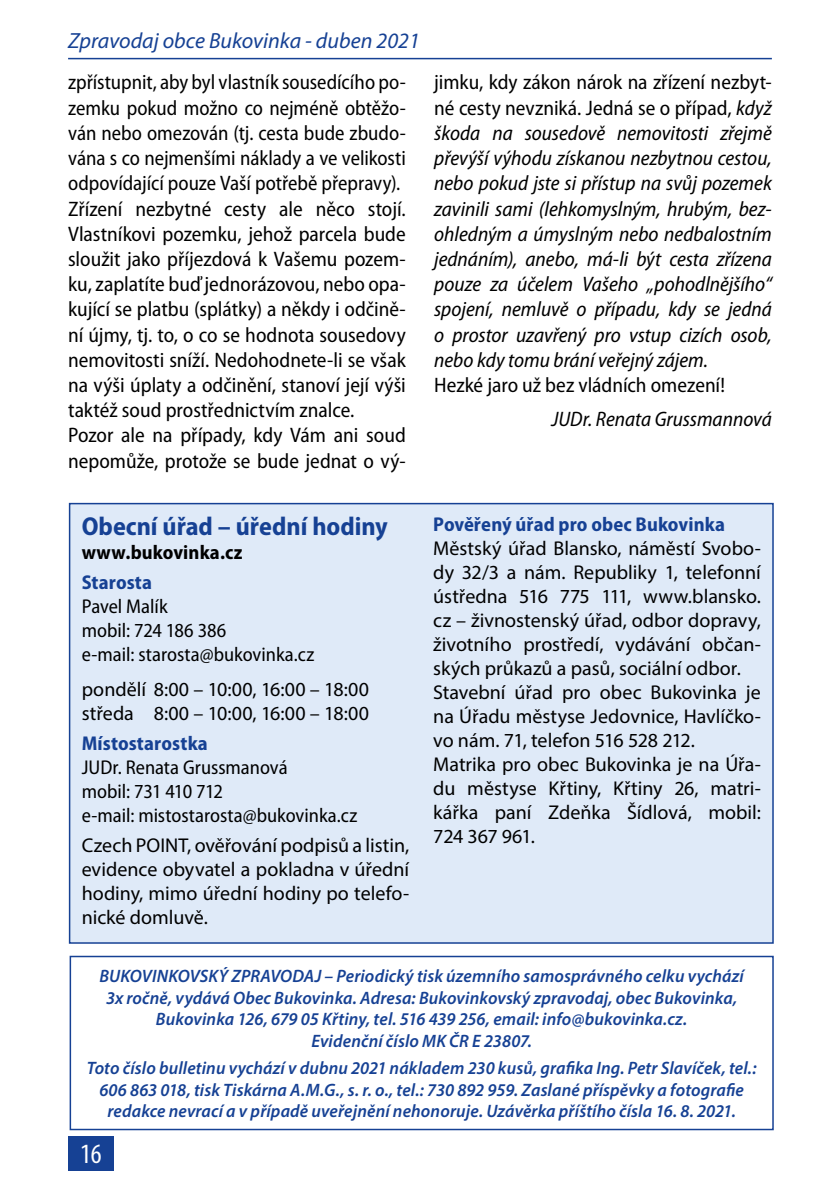
<style>
.page{position:relative;width:840px;height:1191px;background:#fff}
.page>*{position:absolute;margin:0;border:0;box-sizing:border-box;transform-origin:0 0}
.t1{font:condensed 28px "Myriad Pro";color:#fff}
.t2{font:700 semi-condensed 26px "Myriad Pro";color:#164194}
.t3{font:italic 22px "Myriad Pro";color:#164194}
.t4{font:semi-condensed 21px/25.2px "Myriad Pro";color:#000}
.t5{font:italic semi-condensed 21px/25.2px "Myriad Pro";color:#000;text-align:justify}
.t6{font:20px/24px "Myriad Pro";color:#000}
.t7{font:semi-condensed 20px/24px "Myriad Pro";color:#000}
.t8{font:700 semi-condensed 20px "Myriad Pro";letter-spacing:.005em;color:#164194}
.t9{font:700 semi-condensed 20px "Myriad Pro";letter-spacing:.005em;color:#000}
.t10{font:italic 600 18px/21.6px "Myriad Pro";letter-spacing:.005em;color:#164194;text-align:center}
.s1{font-style:normal}
</style>
<div class="page">
<div style="left:68px;top:1136px;width:45px;height:34px;background:#164194"></div>
<hr style="left:68px;top:58px;width:703px;height:1px;background:#164194">
<div style="left:70px;top:955px;width:703px;height:175px;border:2px solid #164194"></div>
<div style="left:70px;top:503px;width:702px;height:440px;background:#dfeaf8"></div>
<div style="left:69px;top:503px;width:704px;height:440px;border:2px solid #164194"></div>
<p class="t3" style="left:68px;top:27px;width:353px">Zpravodaj obce Bukovinka - duben 2021</p>
<p class="t4" style="left:68px;top:70px;width:339px">zpřístupnit, aby byl vlastník sousedícího po&shy;zemku pokud možno co nejméně obtěžo&shy;ván nebo omezován (tj. cesta bude zbudo&shy;vána s co nejmenšími náklady a ve velikosti odpovídající pouze Vaší potřebě přepravy).<br>Zřízení nezbytné cesty ale něco stojí.<br>Vlastníkovi pozemku, jehož parcela bude sloužit jako příjezdová k Vašemu pozem&shy;ku, zaplatíte buď jednorázovou, nebo opa&shy;kující se platbu (splátky) a někdy i odčině&shy;ní újmy, tj. to, o co se hodnota sousedovy nemovitosti sníží. Nedohodnete-li se však na výši úplaty a odčinění, stanoví její výši taktéž soud prostřednictvím znalce.<br>Pozor ale na případy, kdy Vám ani soud nepomůže, protože se bude jednat o vý-</p>
<p class="t5" style="left:434px;top:70px;width:339px"><span class="s1">jimku, kdy zákon nárok na zřízení nezbyt&shy;né cesty nevzniká. Jedná se o případ,</span> když škoda na sousedově nemovitosti zřejmě převýší výhodu získanou nezbytnou cestou, nebo pokud jste si přístup na svůj pozemek zavinili sami (lehkomyslným, hrubým, bez&shy;ohledným a úmyslným nebo nedbalostním jednáním), anebo, má-li být cesta zřízena pouze za účelem Vašeho „pohodlnějšího“ spojení, nemluvě o případu, kdy se jedná o prostor uzavřený pro vstup cizích osob, nebo kdy tomu brání veřejný zájem.</p>
<p class="t4" style="left:434px;top:372px;width:292px">Hezké jaro už bez vládních omezení!</p>
<p class="t5" style="left:551px;top:406px;width:222px">JUDr. Renata Grussmannová</p>
<p class="t2" style="left:82px;top:510px;width:307px">Obecní úřad – úřední hodiny</p>
<p class="t9" style="left:82px;top:539px;width:162px">www.bukovinka.cz</p>
<p class="t8" style="left:82px;top:569px;width:72px">Starosta</p>
<p class="t7" style="left:82px;top:594px;width:234px">Pavel Malík<br>mobil: 724 186 386<br>e-mail: starosta@bukovinka.cz</p>
<p class="t6" style="left:82px;top:677px;width:288px">pondělí 8:00 – 10:00, 16:00 – 18:00 středa 8:00 – 10:00, 16:00 – 18:00</p>
<p class="t8" style="left:82px;top:730px;width:128px">Místostarostka</p>
<p class="t7" style="left:82px;top:755px;width:277px">JUDr. Renata Grussmanová<br>mobil: 731 410 712<br>e-mail: mistostarosta@bukovinka.cz</p>
<p class="t6" style="left:82px;top:832px;width:329px;text-align:justify">Czech POINT, ověřování podpisů a listin, evidence obyvatel a pokladna v úřední hodiny, mimo úřední hodiny po telefo&shy;nické domluvě.</p>
<p class="t8" style="left:433px;top:511px;width:293px">Pověřený úřad pro obec Bukovinka</p>
<p class="t6" style="left:433px;top:535px;width:329px">Městský úřad Blansko, náměstí Svobo&shy;dy 32/3 a nám. Republiky 1, telefonní ústředna 516 775 111, www.blansko. cz – živnostenský úřad, odbor dopravy, životního prostředí, vydávání občan&shy;ských průkazů a pasů, sociální odbor.<br>Stavební úřad pro obec Bukovinka je na Úřadu městyse Jedovnice, Havlíčko&shy;vo nám. 71, telefon 516 528 212.<br>Matrika pro obec Bukovinka je na Úřa&shy;du městyse Křtiny, Křtiny 26, matri&shy;kářka paní Zdeňka Šídlová, mobil:<br>724 367 961.</p>
<p class="t10" style="left:99px;top:964px;width:645px">BUKOVINKOVSKÝ ZPRAVODAJ – Periodický tisk územního samosprávného celku vychází 3x ročně, vydává Obec Bukovinka. Adresa: Bukovinkovský zpravodaj, obec Bukovinka, Bukovinka 126, 679 05 Křtiny, tel. 516 439 256, email: info@bukovinka.cz.<br>Evidenční číslo MK ČR E 23807.</p>
<p class="t10" style="left:87px;top:1057px;width:670px">Toto číslo bulletinu vychází v dubnu 2021 nákladem 230 kusů, grafika Ing. Petr Slavíček, tel.:<br>606 863 018, tisk Tiskárna A.M.G., s. r. o., tel.: 730 892 959. Zaslané příspěvky a fotografie redakce nevrací a v případě uveřejnění nehonoruje. Uzávěrka příštího čísla 16. 8. 2021.</p>
<h1 class="t1" style="left:80px;top:1136px;width:23px">16</h1>
</div>
